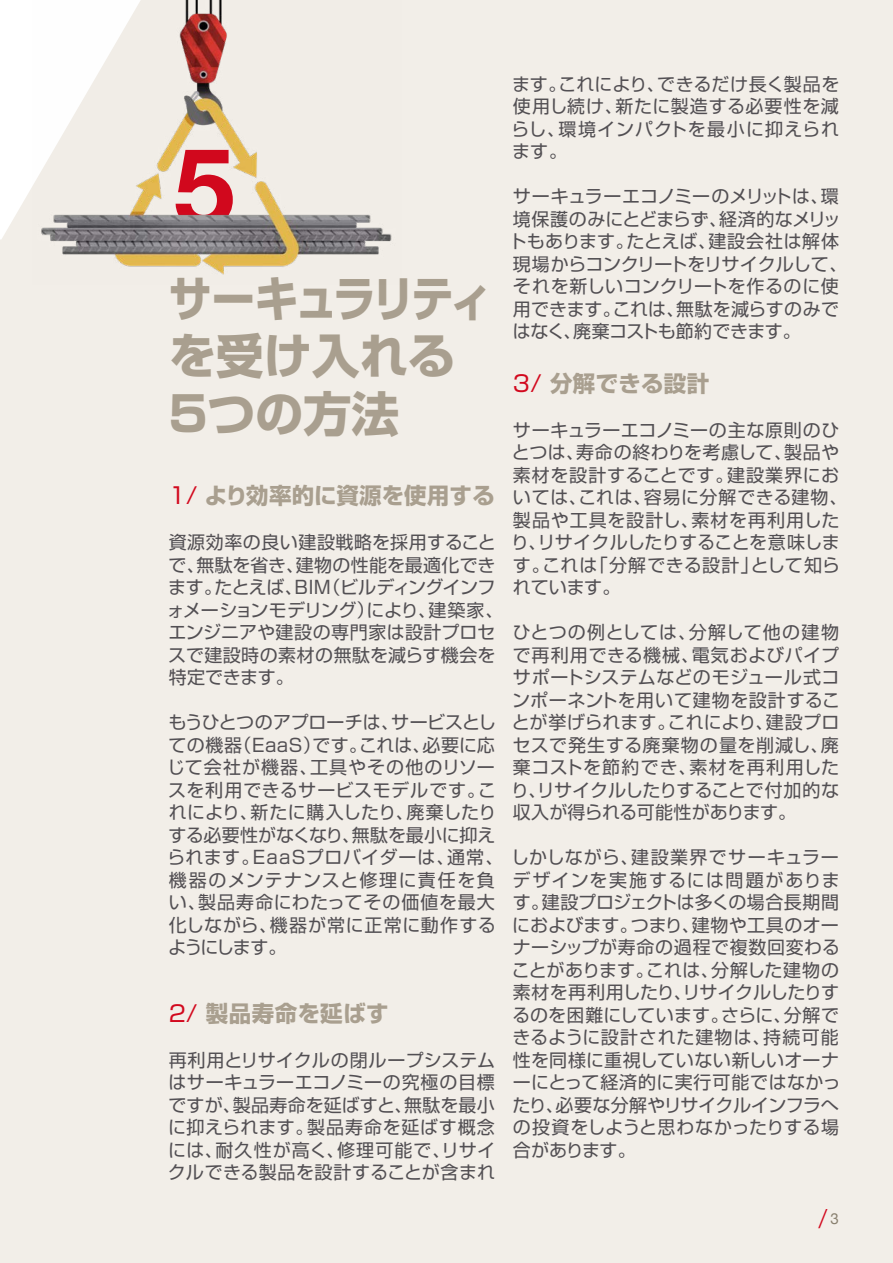
<style>
.page{position:relative;width:893px;height:1263px;background:#f2eee8}
.page>*{position:absolute;margin:0;border:0;box-sizing:border-box;transform-origin:0 0}
.t1{font:700 109.8px "Hilti";color:#d2091e}
.t2{font:700 48px/57.6px "Shin Go Pro";color:#a99f8f;scale:.9 1}
.t3{font:700 22.5px "Shin Go Pro";letter-spacing:.01em;color:#a99f8f}
.t4{font:21px "Hilti";color:#d2091e}
.t5{font:18px/22.5px "Shin Go Pro";letter-spacing:.02em;color:#524f53;text-align:justify}
.t6{font:18px/22.5px "Shin Go Pro";letter-spacing:-.005em;color:#524f53}
.s1{font-weight:400;color:#d2091e}
.s2{font-size:15px;color:#887f6e}
</style>
<div class="page">
<svg style="left:0;top:0;width:33px;height:239px;background:#fdfdfc"></svg>
<img style="left:33px;top:0;width:359px;height:275px">
<p class="t5" style="left:511px;top:70px;width:330px">ます。これにより、できるだけ長く製品を使用し続け、新たに製造する必要性を減らし、環境インパクトを最小に抑えられます。</p>
<p class="t6" style="left:509px;top:183px;width:340px">サーキュラーエコノミーのメリットは、環境保護のみにとどまらず、経済的なメリットもあります。たとえば、建設会社は解体現場からコンクリートをリサイクルして、それを新しいコンクリートを作るのに使用できます。これは、無駄を減らすのみではなく、廃棄コストも節約できます。</p>
<p class="t3" style="left:513px;top:365px;width:198px"><span class="s1">3/</span> 分解できる設計</p>
<p class="t5" style="left:511px;top:416px;width:338px;text-align:left">サーキュラーエコノミーの主な原則のひとつは、寿命の終わりを考慮して、製品や素材を設計することです。建設業界においては、これは、容易に分解できる建物、製品や工具を設計し、素材を再利用したり、リサイクルしたりすることを意味します。これは「分解できる設計」として知られています。</p>
<p class="t5" style="left:511px;top:619px;width:330px">ひとつの例としては、分解して他の建物で再利用できる機械、電気およびパイプサポートシステムなどのモジュール式コンポーネントを用いて建物を設計することが挙げられます。これにより、建設プロセスで発生する廃棄物の量を削減し、廃棄コストを節約でき、素材を再利用したり、リサイクルしたりすることで付加的な収入が得られる可能性があります。</p>
<h1 class="t1" style="left:174px;top:124px;width:63px">5</h1>
<h2 class="t2" style="left:164px;top:265px;width:366px">サーキュラリティを受け入れる<br>５つの方法</h2>
<p class="t3" style="left:169px;top:478px;width:328px"><span class="s1">1/</span> より効率的に資源を使用する</p>
<p class="t5" style="left:167px;top:529px;width:338px;text-align:left">資源効率の良い建設戦略を採用することで、無駄を省き、建物の性能を最適化できます。たとえば、BIM（ビルディングインフォメーションモデリング)により、建築家、エンジニアや建設の専門家は設計プロセスで建設時の素材の無駄を減らす機会を特定できます。</p>
<p class="t5" style="left:167px;top:709px;width:673px;text-align:left">もうひとつのアプローチは、サービスとし<br>ての機器（EaaS）です。これは、必要に応<br>じて会社が機器、工具やその他のリソー<br>スを利用できるサービスモデルです。こ<br>れにより、新たに購入したり、廃棄したり<br>する必要性がなくなり、無駄を最小に抑え<br>られます。EaaSプロバイダーは、通常、しかしながら、建設業界でサーキュラー機器のメンテナンスと修理に責任を負<br>い、製品寿命にわたってその価値を最大<br>化しながら、機器が常に正常に動作する<br>ようにします。</p>
<p class="t5" style="left:512px;top:866px;width:330px">デザインを実施するには問題があります。建設プロジェクトは多くの場合長期間におよびます。つまり、建物や工具のオーナーシップが寿命の過程で複数回変わることがあります。これは、分解した建物の素材を再利用したり、リサイクルしたりするのを困難にしています。さらに、分解できるように設計された建物は、持続可能性を同様に重視していない新しいオーナーにとって経済的に実行可能ではなかったり、必要な分解やリサイクルインフラへの投資をしようと思わなかったりする場合があります。</p>
<p class="t3" style="left:169px;top:995px;width:221px"><span class="s1">2/</span> 製品寿命を延ばす</p>
<p class="t5" style="left:168px;top:1046px;width:329px">再利用とリサイクルの閉ループシステムはサーキュラーエコノミーの究極の目標ですが、製品寿命を延ばすと、無駄を最小に抑えられます。製品寿命を延ばす概念には、耐久性が高く、修理可能で、リサイクルできる製品を設計することが含まれ</p>
<p class="t4" style="left:819px;top:1204px;width:21px">/ <span class="s2">3</span></p>
</div>
